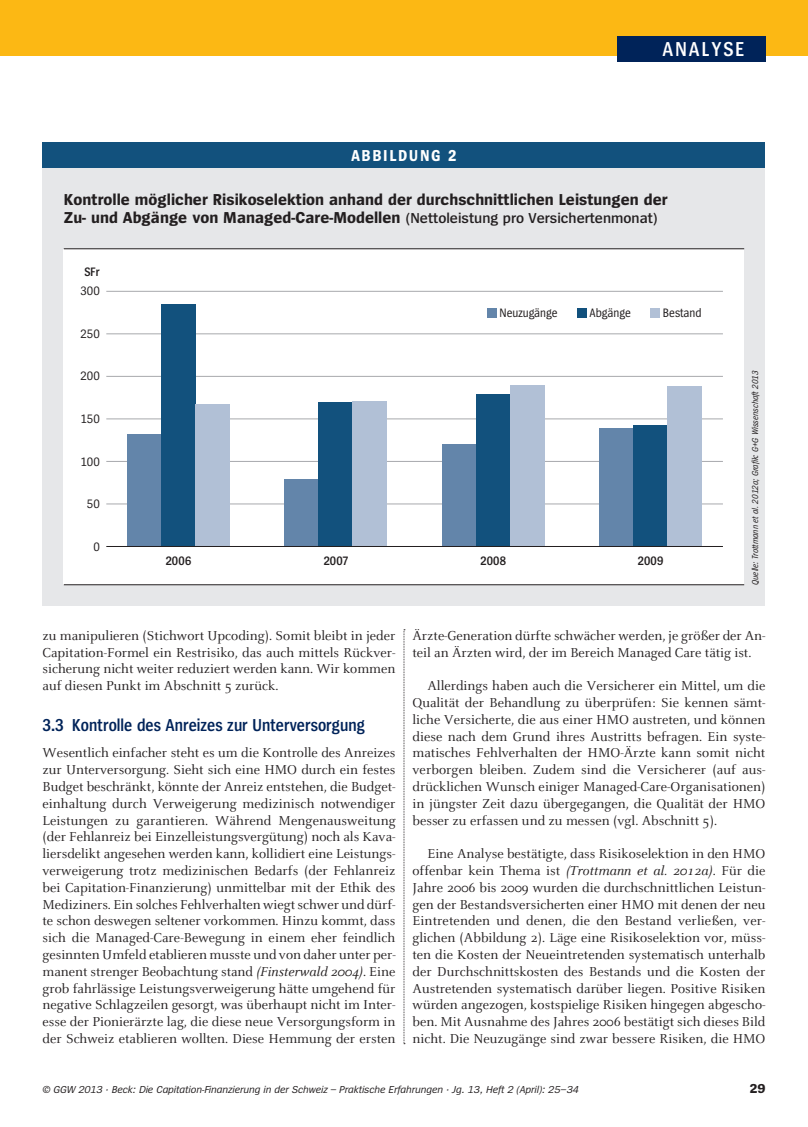
<style>
.page{position:relative;width:808px;height:1127px;background:#fff}
.page>*{position:absolute;margin:0;border:0;box-sizing:border-box;transform-origin:0 0}
.t1{font:600 21px "Spiegel Cd";letter-spacing:.13em;color:#fff}
.t2{font:600 18px "Spiegel Cd";color:#002359}
.t3{font:700 16.5px/18.8px "Spiegel";color:#231f20}
.t4{font:700 16.5px "Spiegel Cd";letter-spacing:.1em;color:#fff}
.t5{font:14.25px/16.8px "Celeste";color:#231f20;text-align:justify}
.t6{font:700 13.5px "Spiegel";color:#231f20}
.t7{font:12.75px "Spiegel Cd";color:#231f20}
.t8{font:600 12.75px "Spiegel Cd";color:#231f20}
.t9{font:italic 10.5px "Spiegel";color:#231f20}
.t10{font:italic 9px "Spiegel Cd";color:#231f20}
.s1{font-weight:600;font-size:15px}
.s2{font-style:italic}
</style>
<div class="page">
<div style="left:0;top:0;width:808px;height:55px;background:#fcb814"></div>
<div style="left:617px;top:36px;width:148px;height:26px;background:#002359"></div>
<svg style="left:404px;top:629px;width:1px;height:415px"></svg>
<div style="left:43px;top:164px;width:722px;height:442px;background:#e6e7e9"></div>
<div style="left:43px;top:142px;width:722px;height:26px;background:#12517d"></div>
<div style="left:64px;top:249px;width:680px;height:336px;background:#fff"></div>
<hr style="left:106px;top:504px;width:617px;height:1px;background:#a8a9ad">
<hr style="left:106px;top:461px;width:617px;height:1px;background:#a8a9ad">
<hr style="left:106px;top:419px;width:617px;height:1px;background:#a8a9ad">
<hr style="left:106px;top:376px;width:617px;height:1px;background:#a8a9ad">
<hr style="left:106px;top:334px;width:617px;height:1px;background:#a8a9ad">
<hr style="left:106px;top:291px;width:617px;height:1px;background:#a8a9ad">
<div style="left:128px;top:433px;width:34px;height:113px;background:#6385aa"></div>
<div style="left:162px;top:304px;width:34px;height:242px;background:#12517d"></div>
<div style="left:196px;top:404px;width:34px;height:142px;background:#b1c0d6"></div>
<div style="left:285px;top:479px;width:34px;height:67px;background:#6385aa"></div>
<div style="left:319px;top:402px;width:34px;height:144px;background:#12517d"></div>
<div style="left:353px;top:401px;width:34px;height:145px;background:#b1c0d6"></div>
<div style="left:442px;top:444px;width:34px;height:102px;background:#6385aa"></div>
<div style="left:476px;top:394px;width:34px;height:152px;background:#12517d"></div>
<div style="left:510px;top:385px;width:34px;height:161px;background:#b1c0d6"></div>
<div style="left:600px;top:428px;width:34px;height:118px;background:#6385aa"></div>
<div style="left:634px;top:425px;width:34px;height:121px;background:#12517d"></div>
<div style="left:668px;top:385px;width:34px;height:161px;background:#b1c0d6"></div>
<div style="left:487px;top:308px;width:9px;height:10px;background:#6385aa"></div>
<div style="left:577px;top:308px;width:9px;height:10px;background:#12517d"></div>
<div style="left:650px;top:308px;width:10px;height:10px;background:#b1c0d6"></div>
<hr style="left:64px;top:584px;width:680px;height:1px;background:#231f20">
<hr style="left:64px;top:248px;width:680px;height:1px;background:#231f20">
<hr style="left:106px;top:546px;width:617px;height:1px;background:#231f20">
<h1 class="t1" style="left:663px;top:38px;width:83px">Analyse</h1>
<p class="t4" style="left:351px;top:147px;width:107px">ABBILDUNG 2</p>
<p class="t3" style="left:64px;top:190px;width:605px">Kontrolle möglicher Risikoselektion anhand der durchschnittlichen Leistungen der<br>Zu- und Abgänge von Managed-Care-Modellen <span class="s1">(Nettoleistung pro Versichertenmonat)</span></p>
<p class="t8" style="left:85px;top:265px;width:17px">SFr</p>
<p class="t7" style="left:80px;top:284px;width:21px">300</p>
<p class="t7" style="left:80px;top:327px;width:21px">250</p>
<p class="t7" style="left:80px;top:370px;width:21px">200</p>
<p class="t7" style="left:80px;top:412px;width:21px">150</p>
<p class="t7" style="left:80px;top:455px;width:21px">100</p>
<p class="t7" style="left:87px;top:497px;width:14px">50</p>
<p class="t7" style="left:93px;top:540px;width:8px">0</p>
<p class="t7" style="left:499px;top:307px;width:60px">Neuzugänge</p>
<p class="t7" style="left:589px;top:307px;width:43px">Abgänge</p>
<p class="t7" style="left:663px;top:307px;width:40px">Bestand</p>
<p class="t8" style="left:166px;top:554px;width:27px">2006</p>
<p class="t8" style="left:324px;top:554px;width:26px">2007</p>
<p class="t8" style="left:481px;top:554px;width:27px">2008</p>
<p class="t8" style="left:638px;top:554px;width:27px">2009</p>
<p class="t10" style="left:751px;top:585px;width:216px;rotate:-90deg">Quelle: Trottmann et al. 2012a; Grafik: G+G Wissenschaft 2013</p>
<p class="t5" style="left:43px;top:627px;width:354px">zu manipulieren (Stichwort Upcoding). Somit bleibt in jeder Capitation-Formel ein Restrisiko, das auch mittels Rückver&shy;sicherung nicht weiter reduziert werden kann. Wir kommen auf diesen Punkt im Abschnitt 5 zurück.</p>
<p class="t2" style="left:43px;top:716px;width:324px">3.3 Kontrolle des Anreizes zur Unterversorgung</p>
<p class="t5" style="left:43px;top:745px;width:355px">Wesentlich einfacher steht es um die Kontrolle des Anreizes zur Unterversorgung. Sieht sich eine HMO durch ein festes Budget beschränkt, könnte der Anreiz entstehen, die Budget&shy;einhaltung durch Verweigerung medizinisch notwendiger Leistungen zu garantieren. Während Mengenausweitung (der Fehlanreiz bei Einzelleistungsvergütung) noch als Kava&shy;liersdelikt angesehen werden kann, kollidiert eine Leistungs&shy;verweigerung trotz medizinischen Bedarfs (der Fehlanreiz bei Capitation-Finanzierung) unmittelbar mit der Ethik des Mediziners. Ein solches Fehlverhalten wiegt schwer und dürf&shy;te schon deswegen seltener vorkommen. Hinzu kommt, dass sich die Managed-Care-Bewegung in einem eher feindlich gesinnten Umfeld etablieren musste und von daher unter per&shy;manent strenger Beobachtung stand <span class="s2">(Finsterwald 2004)</span>. Eine grob fahrlässige Leistungsverweigerung hätte umgehend für negative Schlagzeilen gesorgt, was überhaupt nicht im Inter&shy;esse der Pionierärzte lag, die diese neue Versorgungsform in der Schweiz etablieren wollten. Diese Hemmung der ersten</p>
<p class="t5" style="left:412px;top:627px;width:354px">Ärzte-Generation dürfte schwächer werden, je größer der An&shy;teil an Ärzten wird, der im Bereich Managed Care tätig ist.</p>
<p class="t5" style="left:412px;top:678px;width:355px;text-indent:15px">Allerdings haben auch die Versicherer ein Mittel, um die Qualität der Behandlung zu überprüfen: Sie kennen sämt&shy;liche Versicherte, die aus einer HMO austreten, und können diese nach dem Grund ihres Austritts befragen. Ein syste&shy;matisches Fehlverhalten der HMO-Ärzte kann somit nicht verborgen bleiben. Zudem sind die Versicherer (auf aus&shy;drücklichen Wunsch einiger Managed-Care-Organisationen) in jüngster Zeit dazu übergegangen, die Qualität der HMO besser zu erfassen und zu messen (vgl. Abschnitt 5).</p>
<p class="t5" style="left:412px;top:846px;width:354px;text-indent:15px">Eine Analyse bestätigte, dass Risikoselektion in den HMO offenbar kein Thema ist <span class="s2">(Trottmann et al. 2012a)</span>. Für die Jahre 2006 bis 2009 wurden die durchschnittlichen Leistun&shy;gen der Bestandsversicherten einer HMO mit denen der neu Eintretenden und denen, die den Bestand verließen, ver&shy;glichen (Abbildung 2). Läge eine Risikoselektion vor, müss&shy;ten die Kosten der Neueintretenden systematisch unterhalb der Durchschnittskosten des Bestands und die Kosten der Austretenden systematisch darüber liegen. Positive Risiken würden angezogen, kostspielige Risiken hingegen abgescho&shy;ben. Mit Ausnahme des Jahres 2006 bestätigt sich dieses Bild nicht. Die Neuzugänge sind zwar bessere Risiken, die HMO</p>
<p class="t9" style="left:43px;top:1084px;width:538px">© GGW 2013 · Beck: Die Capitation-Finanzierung in der Schweiz – Praktische Erfahrungen · Jg. 13, Heft 2 (April): 25–34</p>
<p class="t6" style="left:750px;top:1081px;width:17px">29</p>
</div>
